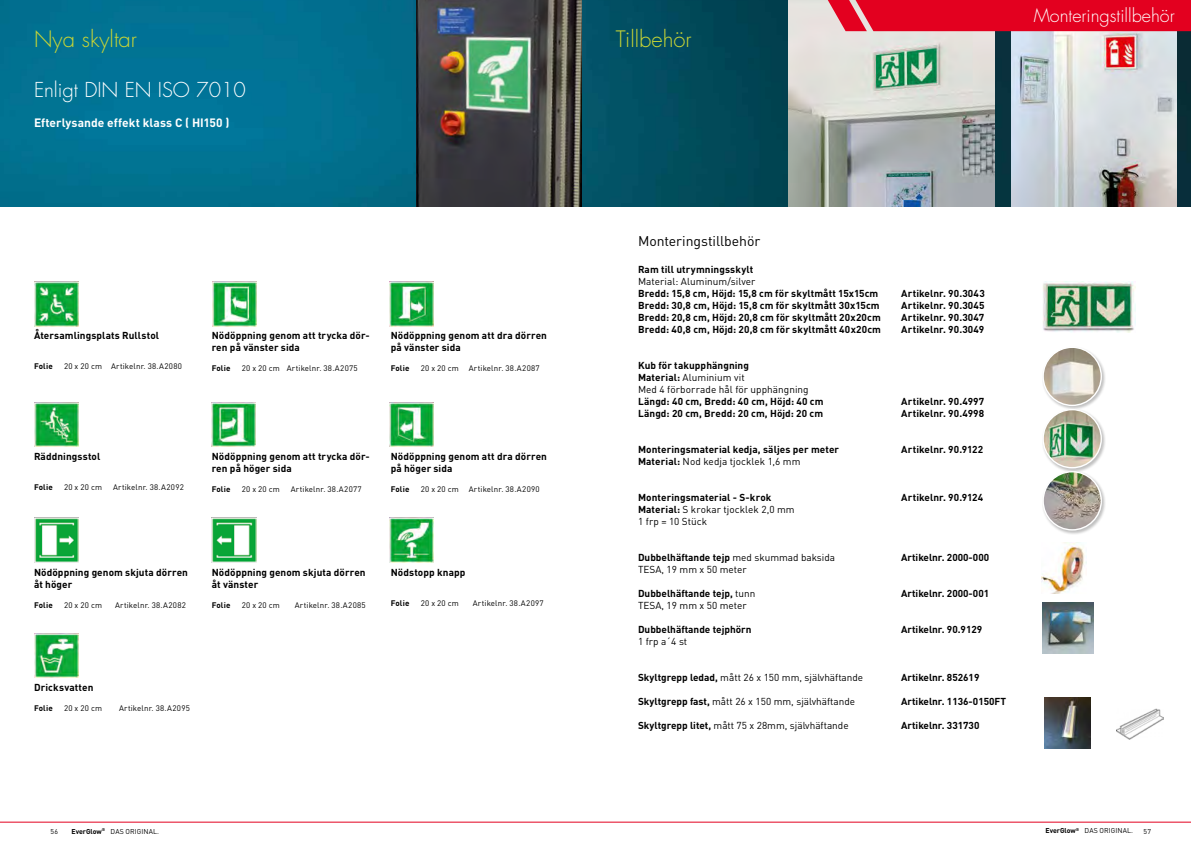
<style>
.page{position:relative;width:1191px;height:842px;background:#fff}
.page>*{position:absolute;margin:0;border:0;box-sizing:border-box;transform-origin:0 0}
.t1{font:300 22px "Futura Std";color:#cbd634}
.t2{font:300 20px "Futura Std";color:#fff}
.t3{font:300 18px "Futura Std";color:#fff}
.t4{font:14px "DINOT";letter-spacing:-.005em;color:#000}
.t5{font:700 12px "DINOT";letter-spacing:.005em;color:#fff}
.t6{font:700 10px/12px "DINOT";letter-spacing:.01em;color:#000}
.t7{font:10px/12px "DINOT";color:#000}
.t8{font:8px "DINOT";letter-spacing:.03em;color:#000}
.t9{font:700 8px "DINOT";letter-spacing:.015em;color:#000}
.t10{font:7px "DINOT";letter-spacing:.01em;color:#000}
.s1{font-weight:700}
.s2{font-weight:400}
</style>
<div class="page">
<hr style="left:0;top:822px;width:1191px;height:1px;background:#e3001f">
<img style="left:0;top:0;width:1191px;height:207px">
<img style="left:416px;top:0;width:165px;height:207px">
<img style="left:34px;top:282px;width:45px;height:44px">
<img style="left:212px;top:282px;width:45px;height:44px">
<img style="left:389px;top:282px;width:45px;height:44px">
<img style="left:211px;top:402px;width:44px;height:45px">
<img style="left:389px;top:402px;width:45px;height:45px">
<img style="left:34px;top:402px;width:45px;height:45px">
<img style="left:389px;top:518px;width:45px;height:44px">
<img style="left:34px;top:518px;width:45px;height:44px">
<img style="left:212px;top:518px;width:44px;height:44px">
<img style="left:34px;top:633px;width:45px;height:45px">
<img style="left:1011px;top:31px;width:165px;height:176px">
<img style="left:788px;top:0;width:206px;height:207px">
<div style="left:1041px;top:346px;width:65px;height:65px;background:#000;opacity:.25"></div>
<img style="left:1043px;top:347px;width:58px;height:58px;border-radius:29px">
<div style="left:1042px;top:347px;width:60px;height:59px;border:1px solid #fff;border-radius:50%"></div>
<div style="left:1041px;top:408px;width:65px;height:65px;background:#000;opacity:.25"></div>
<img style="left:1043px;top:410px;width:58px;height:58px;border-radius:29px">
<div style="left:1042px;top:409px;width:60px;height:59px;border:1px solid #fff;border-radius:50%"></div>
<div style="left:1041px;top:470px;width:65px;height:65px;background:#000;opacity:.25"></div>
<img style="left:1043px;top:472px;width:58px;height:58px;border-radius:29px">
<div style="left:1042px;top:471px;width:60px;height:60px;border:1px solid #fff;border-radius:50%"></div>
<div style="left:827px;top:0;width:364px;height:31px;background:#e3001f"></div>
<img style="left:1041px;top:542px;width:44px;height:51px">
<img style="left:1044px;top:697px;width:47px;height:51px">
<img style="left:1043px;top:282px;width:92px;height:51px">
<img style="left:1042px;top:603px;width:51px;height:51px">
<img style="left:1116px;top:708px;width:47px;height:32px">
<h1 class="t1" style="left:34px;top:25px;width:104px">Nya skyltar</h1>
<h2 class="t2" style="left:34px;top:78px;width:213px">Enligt DIN EN ISO 7010</h2>
<p class="t5" style="left:34px;top:115px;width:197px">Efterlysande effekt klass C ( HI150 )</p>
<h1 class="t1" style="left:615px;top:25px;width:77px">Tillbehör</h1>
<h3 class="t3" style="left:1033px;top:4px;width:142px">Monteringstillbehör</h3>
<p class="t6" style="left:34px;top:329px;width:127px">Återsamlingsplats Rullstol</p>
<p class="t9" style="left:34px;top:360px;width:20px">Folie</p>
<p class="t8" style="left:64px;top:361px;width:120px">20 x 20 cm Artikelnr. 38.A2080</p>
<p class="t6" style="left:212px;top:329px;width:159px">Nödöppning genom att trycka dör&shy;ren på vänster sida</p>
<p class="t9" style="left:212px;top:362px;width:20px">Folie</p>
<p class="t8" style="left:242px;top:363px;width:117px">20 x 20 cm Artikelnr. 38.A2075</p>
<p class="t6" style="left:391px;top:329px;width:158px">Nödöppning genom att dra dörren på vänster sida</p>
<p class="t9" style="left:391px;top:362px;width:20px">Folie</p>
<p class="t8" style="left:421px;top:363px;width:120px">20 x 20 cm Artikelnr. 38.A2087</p>
<p class="t6" style="left:34px;top:450px;width:68px">Räddningsstol</p>
<p class="t9" style="left:34px;top:482px;width:20px">Folie</p>
<p class="t8" style="left:64px;top:482px;width:40px">20 x 20 cm</p>
<p class="t8" style="left:113px;top:482px;width:72px">Artikelnr. 38.A2092</p>
<p class="t6" style="left:212px;top:450px;width:159px">Nödöppning genom att trycka dör&shy;ren på höger sida</p>
<p class="t9" style="left:212px;top:484px;width:20px">Folie</p>
<p class="t8" style="left:242px;top:484px;width:40px">20 x 20 cm</p>
<p class="t8" style="left:291px;top:484px;width:72px">Artikelnr. 38.A2077</p>
<p class="t6" style="left:391px;top:450px;width:158px">Nödöppning genom att dra dörren på höger sida</p>
<p class="t9" style="left:391px;top:484px;width:20px">Folie</p>
<p class="t8" style="left:421px;top:484px;width:120px">20 x 20 cm Artikelnr. 38.A2090</p>
<p class="t6" style="left:34px;top:566px;width:155px">Nödöppning genom skjuta dörren åt höger</p>
<p class="t9" style="left:34px;top:599px;width:20px">Folie</p>
<p class="t8" style="left:64px;top:600px;width:40px">20 x 20 cm</p>
<p class="t8" style="left:115px;top:600px;width:72px">Artikelnr. 38.A2082</p>
<p class="t6" style="left:212px;top:566px;width:155px">Nödöppning genom skjuta dörren åt vänster</p>
<p class="t9" style="left:212px;top:599px;width:20px">Folie</p>
<p class="t8" style="left:242px;top:600px;width:40px">20 x 20 cm</p>
<p class="t8" style="left:295px;top:600px;width:72px">Artikelnr. 38.A2085</p>
<p class="t6" style="left:391px;top:566px;width:76px">Nödstopp knapp</p>
<p class="t9" style="left:391px;top:597px;width:20px">Folie</p>
<p class="t8" style="left:421px;top:598px;width:40px">20 x 20 cm</p>
<p class="t8" style="left:473px;top:598px;width:72px">Artikelnr. 38.A2097</p>
<p class="t6" style="left:34px;top:681px;width:61px">Dricksvatten</p>
<p class="t9" style="left:34px;top:703px;width:20px">Folie</p>
<p class="t8" style="left:64px;top:703px;width:40px">20 x 20 cm</p>
<p class="t8" style="left:119px;top:703px;width:72px">Artikelnr. 38.A2095</p>
<h3 class="t4" style="left:638px;top:232px;width:124px">Monteringstillbehör</h3>
<p class="t6" style="left:638px;top:263px;width:117px">Ram till utrymningsskylt</p>
<p class="t7" style="left:638px;top:276px;width:119px">Material: Aluminum/silver</p>
<p class="t6" style="left:638px;top:287px;width:242px">Bredd: 15,8 cm, Höjd: 15,8 cm för skyltmått 15x15cm</p>
<p class="t6" style="left:901px;top:287px;width:85px">Artikelnr. 90.3043</p>
<p class="t6" style="left:638px;top:299px;width:243px">Bredd: 30,8 cm, Höjd: 15,8 cm för skyltmått 30x15cm</p>
<p class="t6" style="left:901px;top:299px;width:85px">Artikelnr. 90.3045</p>
<p class="t6" style="left:638px;top:311px;width:244px">Bredd: 20,8 cm, Höjd: 20,8 cm för skyltmått 20x20cm</p>
<p class="t6" style="left:901px;top:311px;width:85px">Artikelnr. 90.3047</p>
<p class="t6" style="left:638px;top:323px;width:244px">Bredd: 40,8 cm, Höjd: 20,8 cm för skyltmått 40x20cm</p>
<p class="t6" style="left:901px;top:323px;width:85px">Artikelnr. 90.3049</p>
<p class="t7" style="left:638px;top:360px;width:172px"><span class="s1">Kub för takupphängning<br>Material:</span> Aluminium vit<br>Med 4 förborrade hål för upphängning</p>
<p class="t6" style="left:638px;top:395px;width:187px">Längd: 40 cm, Bredd: 40 cm, Höjd: 40 cm</p>
<p class="t6" style="left:901px;top:395px;width:85px">Artikelnr. 90.4997</p>
<p class="t6" style="left:638px;top:407px;width:187px">Längd: 20 cm, Bredd: 20 cm, Höjd: 20 cm</p>
<p class="t6" style="left:901px;top:407px;width:85px">Artikelnr. 90.4998</p>
<p class="t6" style="left:638px;top:443px;width:203px">Monteringsmaterial kedja, säljes per meter</p>
<p class="t6" style="left:901px;top:443px;width:84px">Artikelnr. 90.9122</p>
<p class="t7" style="left:638px;top:456px;width:164px"><span class="s1">Material:</span> Nod kedja tjocklek 1,6 mm</p>
<p class="t6" style="left:638px;top:491px;width:135px">Monteringsmaterial - S-krok</p>
<p class="t6" style="left:901px;top:491px;width:84px">Artikelnr. 90.9124</p>
<p class="t7" style="left:638px;top:504px;width:158px"><span class="s1">Material:</span> S krokar tjocklek 2,0 mm<br>1 frp = 10 Stück</p>
<p class="t6" style="left:638px;top:551px;width:199px">Dubbelhäftande tejp <span class="s2">med skummad baksida</span></p>
<p class="t6" style="left:901px;top:551px;width:90px">Artikelnr. 2000-000</p>
<p class="t7" style="left:638px;top:564px;width:110px">TESA, 19 mm x 50 meter</p>
<p class="t6" style="left:638px;top:587px;width:119px">Dubbelhäftande tejp, <span class="s2">tunn</span></p>
<p class="t6" style="left:901px;top:587px;width:90px">Artikelnr. 2000-001</p>
<p class="t7" style="left:638px;top:600px;width:110px">TESA, 19 mm x 50 meter</p>
<p class="t6" style="left:638px;top:623px;width:115px">Dubbelhäftande tejphörn</p>
<p class="t6" style="left:901px;top:623px;width:83px">Artikelnr. 90.9129</p>
<p class="t7" style="left:638px;top:636px;width:51px">1 frp a´4 st</p>
<p class="t7" style="left:638px;top:672px;width:227px"><span class="s1">Skyltgrepp ledad,</span> mått 26 x 150 mm, självhäftande</p>
<p class="t6" style="left:901px;top:671px;width:80px">Artikelnr. 852619</p>
<p class="t7" style="left:638px;top:696px;width:219px"><span class="s1">Skyltgrepp fast,</span> mått 26 x 150 mm, självhäftande</p>
<p class="t6" style="left:901px;top:695px;width:107px">Artikelnr. 1136-0150FT</p>
<p class="t7" style="left:638px;top:720px;width:212px"><span class="s1">Skyltgrepp litet,</span> mått 75 x 28mm, självhäftande</p>
<p class="t6" style="left:901px;top:719px;width:80px">Artikelnr. 331730</p>
<p class="t10" style="left:50px;top:827px;width:9px">56</p>
<p class="t10" style="left:71px;top:827px;width:89px"><span class="s1">EverGlow</span><sup>®</sup> DAS ORIGINAL.</p>
<p class="t10" style="left:1045px;top:826px;width:89px"><span class="s1">EverGlow</span><sup>®</sup> DAS ORIGINAL.</p>
<p class="t10" style="left:1143px;top:827px;width:9px">57</p>
</div>
